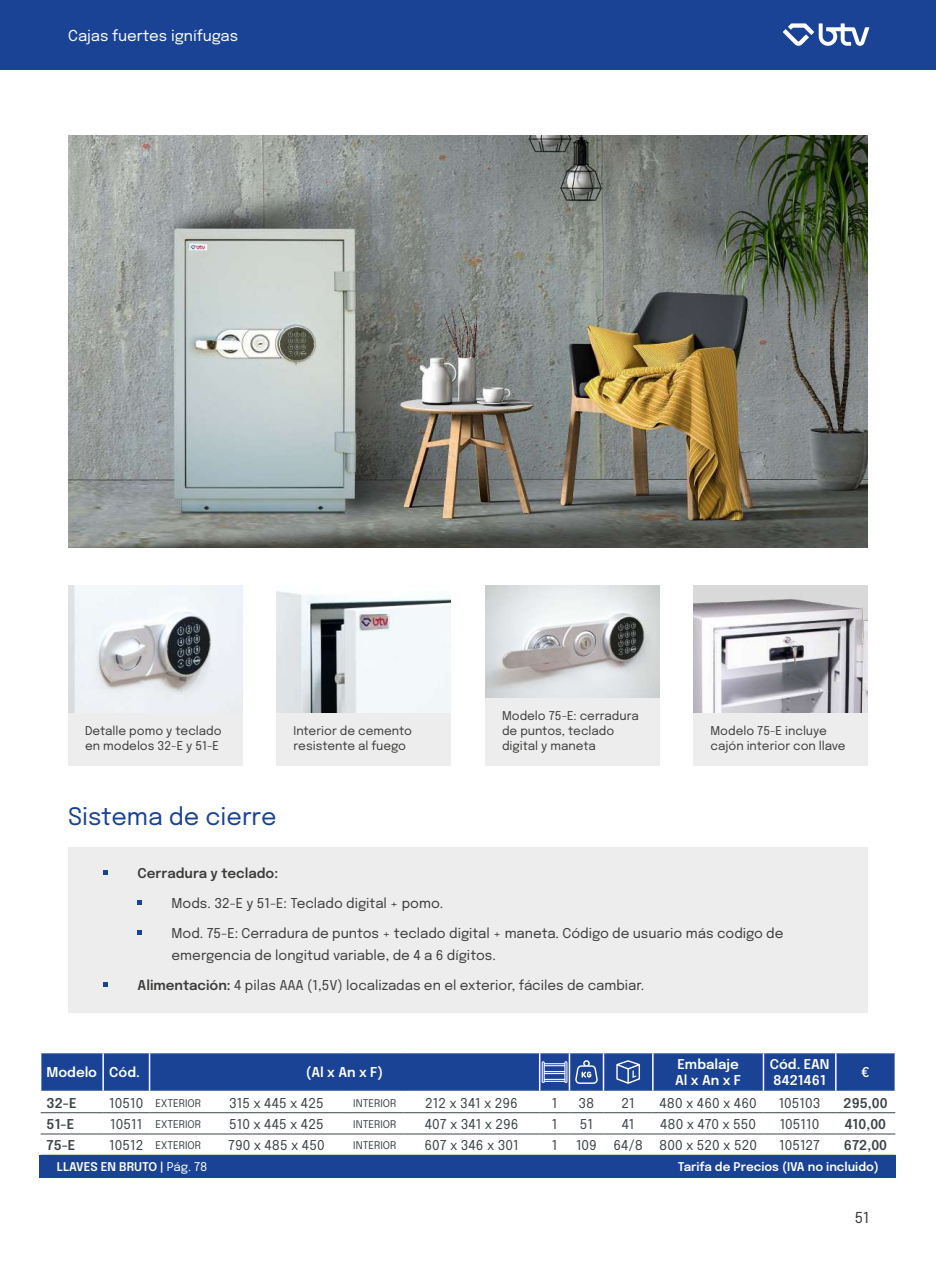
<style>
.page{position:relative;width:936px;height:1263px;background:#fff}
.page>*{position:absolute;margin:0;border:0;box-sizing:border-box;transform-origin:0 0}
.t1{font:24px "Epilogue";color:#1a4395}
.t2{font:15px "Epilogue";color:#fff}
.t3{font:15px "Epilogue";color:#3c3c3b}
.t4{font:13.5px/22.5px "Epilogue";color:#3c3c3b}
.t5{font:13.5px "Epilogue";color:#3d4548}
.t6{font:600 13.5px/16.2px "Epilogue";color:#fff}
.t7{font:600 13.5px "Epilogue";color:#3d4548}
.t8{font:600 13.5px "Epilogue";color:#3c3c3b}
.t9{font:12px/15px "Epilogue";color:#3c3c3b}
.t10{font:600 12px "Epilogue";color:#fff}
.t11{font:10.5px "Epilogue";color:#3d4548}
.s1{font-weight:600}
.s2{font-size:13.5px}
.s3{font-weight:400}
</style>
<div class="page">
<div style="left:0;top:0;width:935px;height:69px;background:#1a4395"></div>
<svg style="left:783px;top:23px;width:86px;height:23px"></svg>
<hr style="left:41px;top:1112px;width:62px;height:1px;background:#3d4548">
<hr style="left:103px;top:1112px;width:46px;height:1px;background:#3d4548">
<hr style="left:149px;top:1112px;width:58px;height:1px;background:#3d4548">
<hr style="left:207px;top:1112px;width:139px;height:1px;background:#3d4548">
<hr style="left:346px;top:1112px;width:57px;height:1px;background:#3d4548">
<hr style="left:403px;top:1112px;width:136px;height:1px;background:#3d4548">
<hr style="left:539px;top:1112px;width:30px;height:1px;background:#3d4548">
<hr style="left:569px;top:1112px;width:34px;height:1px;background:#3d4548">
<hr style="left:603px;top:1112px;width:49px;height:1px;background:#3d4548">
<hr style="left:652px;top:1112px;width:111px;height:1px;background:#3d4548">
<hr style="left:763px;top:1112px;width:72px;height:1px;background:#3d4548">
<hr style="left:835px;top:1112px;width:60px;height:1px;background:#3d4548">
<hr style="left:207px;top:1134px;width:139px;height:1px;background:#3d4548">
<hr style="left:403px;top:1134px;width:136px;height:1px;background:#3d4548">
<hr style="left:539px;top:1134px;width:30px;height:1px;background:#3d4548">
<hr style="left:569px;top:1134px;width:34px;height:1px;background:#3d4548">
<hr style="left:603px;top:1134px;width:49px;height:1px;background:#3d4548">
<hr style="left:652px;top:1134px;width:111px;height:1px;background:#3d4548">
<hr style="left:763px;top:1134px;width:72px;height:1px;background:#3d4548">
<hr style="left:41px;top:1134px;width:62px;height:1px;background:#3d4548">
<hr style="left:103px;top:1134px;width:46px;height:1px;background:#3d4548">
<hr style="left:149px;top:1134px;width:58px;height:1px;background:#3d4548">
<hr style="left:346px;top:1134px;width:57px;height:1px;background:#3d4548">
<hr style="left:835px;top:1134px;width:60px;height:1px;background:#3d4548">
<svg style="left:41px;top:1052px;width:854px;height:39px;background:#2b519c"></svg>
<img style="left:68px;top:135px;width:799px;height:413px">
<div style="left:68px;top:848px;width:799px;height:165px;background:#ededed"></div>
<svg style="left:138px;top:900px;width:4px;height:4px"></svg>
<svg style="left:103px;top:983px;width:5px;height:4px"></svg>
<svg style="left:103px;top:870px;width:5px;height:4px"></svg>
<svg style="left:138px;top:930px;width:4px;height:4px"></svg>
<div style="left:276px;top:713px;width:175px;height:52px;background:#ededed"></div>
<img style="left:276px;top:591px;width:175px;height:122px">
<div style="left:68px;top:713px;width:174px;height:52px;background:#ededed"></div>
<div style="left:485px;top:698px;width:174px;height:67px;background:#ededed"></div>
<img style="left:68px;top:585px;width:174px;height:128px">
<img style="left:485px;top:585px;width:174px;height:113px">
<div style="left:693px;top:713px;width:174px;height:52px;background:#ededed"></div>
<img style="left:693px;top:585px;width:174px;height:128px">
<div style="left:40px;top:1155px;width:856px;height:23px;background:#1a4395"></div>
<p class="t2" style="left:68px;top:25px;width:171px">Cajas fuertes ignífugas</p>
<p class="t9" style="left:85px;top:723px;width:138px">Detalle pomo y teclado en modelos 32-E y 51-E</p>
<p class="t9" style="left:293px;top:723px;width:120px">Interior de cemento resistente al fuego</p>
<h1 class="t1" style="left:68px;top:800px;width:210px">Sistema de cierre</h1>
<p class="t9" style="left:502px;top:708px;width:138px">Modelo 75-E: cerradura de puntos, teclado digital y maneta</p>
<p class="t9" style="left:710px;top:723px;width:137px">Modelo 75-E incluye cajón interior con llave</p>
<p class="t8" style="left:137px;top:863px;width:142px">Cerradura y teclado:</p>
<p class="t4" style="left:172px;top:891px;width:273px">Mods. 32-E y 51-E: Teclado digital + pomo.</p>
<p class="t4" style="left:172px;top:921px;width:613px">Mod. 75-E: Cerradura de puntos + teclado digital + maneta. Código de usuario más codigo de emergencia de longitud variable, de 4 a 6 dígitos.</p>
<p class="t4" style="left:137px;top:973px;width:508px"><span class="s1">Alimentación:</span> 4 pilas AAA (1,5V) localizadas en el exterior, fáciles de cambiar.</p>
<p class="t6" style="left:47px;top:1063px;width:95px">Modelo Cód.</p>
<p class="t6" style="left:306px;top:1063px;width:79px">(Al x An x F)</p>
<p class="t6" style="left:675px;top:1055px;width:68px">Embalaje<br>Al x An x F</p>
<p class="t6" style="left:769px;top:1055px;width:61px">Cód. EAN<br>8421461</p>
<p class="t6" style="left:861px;top:1063px;width:10px">€</p>
<p class="t7" style="left:47px;top:1093px;width:31px">32-E</p>
<p class="t11" style="left:109px;top:1095px;width:93px"><span class="s2">10510</span> EXTERIOR</p>
<p class="t5" style="left:229px;top:1093px;width:96px">315 x 445 x 425</p>
<p class="t11" style="left:353px;top:1095px;width:45px">INTERIOR</p>
<p class="t5" style="left:425px;top:1093px;width:94px">212 x 341 x 296</p>
<p class="t5" style="left:551px;top:1093px;width:7px">1</p>
<p class="t5" style="left:578px;top:1093px;width:17px">38</p>
<p class="t5" style="left:621px;top:1093px;width:15px">21</p>
<p class="t5" style="left:659px;top:1093px;width:99px">480 x 460 x 460</p>
<p class="t5" style="left:778px;top:1093px;width:43px">105103</p>
<p class="t7" style="left:843px;top:1093px;width:46px">295,00</p>
<p class="t7" style="left:47px;top:1114px;width:29px">51-E</p>
<p class="t11" style="left:110px;top:1116px;width:92px"><span class="s2">10511</span> EXTERIOR</p>
<p class="t5" style="left:229px;top:1114px;width:96px">510 x 445 x 425</p>
<p class="t11" style="left:353px;top:1116px;width:45px">INTERIOR</p>
<p class="t5" style="left:424px;top:1114px;width:95px">407 x 341 x 296</p>
<p class="t5" style="left:551px;top:1114px;width:7px">1</p>
<p class="t5" style="left:580px;top:1114px;width:15px">51</p>
<p class="t5" style="left:621px;top:1114px;width:14px">41</p>
<p class="t5" style="left:660px;top:1114px;width:98px">480 x 470 x 550</p>
<p class="t5" style="left:779px;top:1114px;width:41px">105110</p>
<p class="t7" style="left:844px;top:1114px;width:43px">410,00</p>
<p class="t7" style="left:47px;top:1135px;width:30px">75-E</p>
<p class="t11" style="left:109px;top:1137px;width:93px"><span class="s2">10512</span> EXTERIOR</p>
<p class="t5" style="left:228px;top:1135px;width:98px">790 x 485 x 450</p>
<p class="t11" style="left:353px;top:1137px;width:45px">INTERIOR</p>
<p class="t5" style="left:424px;top:1135px;width:96px">607 x 346 x 301</p>
<p class="t5" style="left:551px;top:1135px;width:7px">1</p>
<p class="t5" style="left:576px;top:1135px;width:182px">109 64/8 800 x 520 x 520</p>
<p class="t5" style="left:779px;top:1135px;width:42px">105127</p>
<p class="t7" style="left:843px;top:1135px;width:45px">672,00</p>
<p class="t10" style="left:57px;top:1158px;width:152px">LLAVES EN BRUTO | <span class="s3">Pág. 78</span></p>
<p class="t10" style="left:677px;top:1158px;width:203px">Tarifa de Precios (IVA no incluido)</p>
<p class="t3" style="left:854px;top:1207px;width:16px">51</p>
</div>
